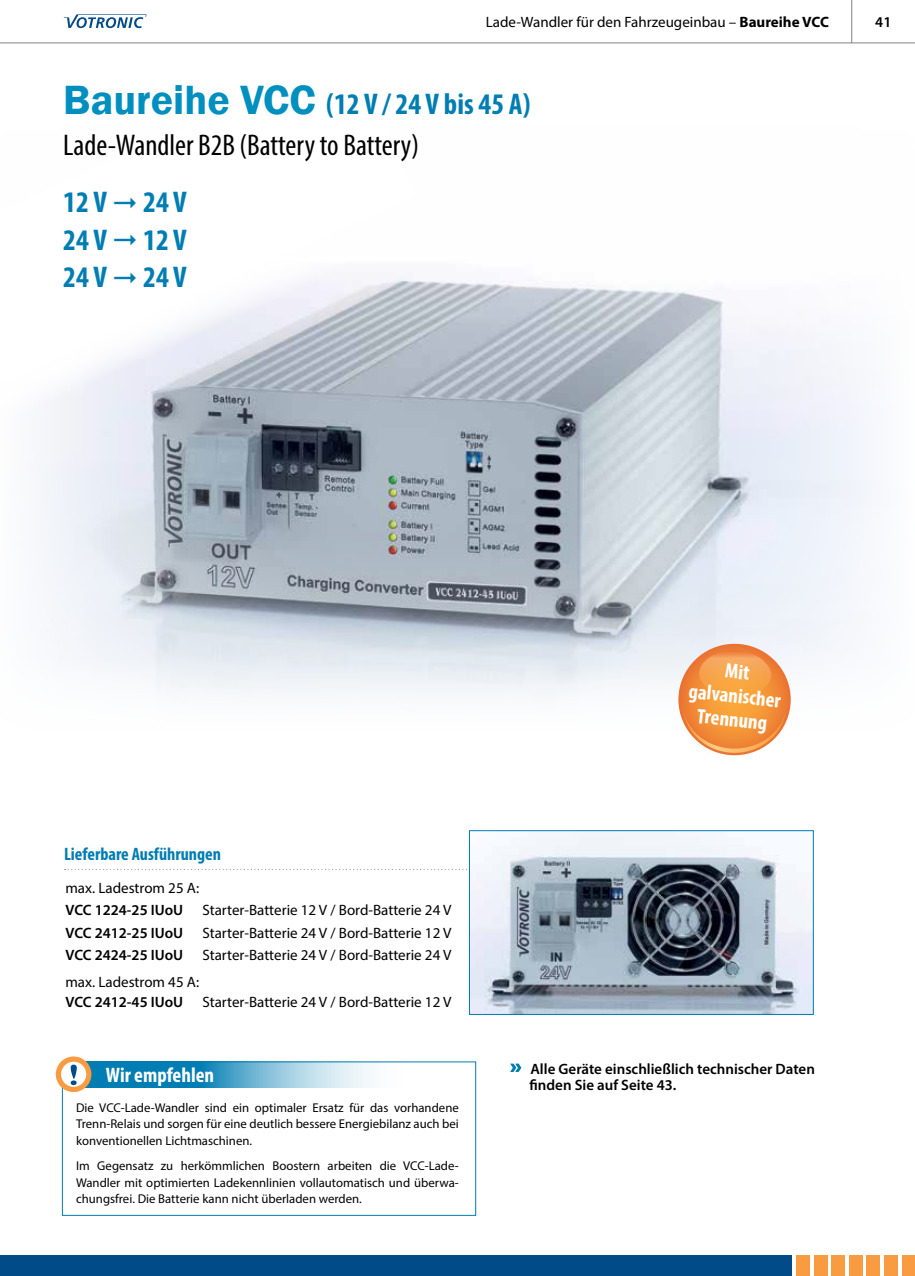
<style>
.page{position:relative;width:915px;height:1276px;background:#fff}
.page>*{position:absolute;margin:0;border:0;box-sizing:border-box;transform-origin:0 0}
.t1{font:condensed 30px/40.5px "Myriad Pro";color:#000}
.t2{font:700 condensed 30px/37.5px "Myriad Pro";color:#007db3;text-align:justify}
.t3{font:700 condensed 21px/24px "Myriad Pro";color:#fff;text-align:center}
.t4{font:700 condensed 18px "Myriad Pro";color:#007db3}
.t5{font:15px "Myriad Pro";color:#000}
.t6{font:600 15px/16.5px "Myriad Pro";color:#000}
.t7{font:12.75px/16.5px "Myriad Pro";color:#000;text-align:justify}
.s1{font-weight:700}
.s2{font-family:"Franklin Gothic";font-weight:600;font-stretch:normal;font-size:42px;color:#008fbf}
.s3{font-weight:700;color:#007db3}
.s4{font-size:18px;color:#007db3}
</style>
<div class="page">
<div style="left:796px;top:1254px;width:13px;height:22px;background:#f89b41"></div>
<div style="left:813px;top:1254px;width:13px;height:22px;background:#f89b41"></div>
<div style="left:831px;top:1254px;width:13px;height:22px;background:#f89b41"></div>
<div style="left:848px;top:1254px;width:13px;height:22px;background:#f89b41"></div>
<div style="left:866px;top:1254px;width:13px;height:22px;background:#f89b41"></div>
<div style="left:883px;top:1254px;width:14px;height:22px;background:#f89b41"></div>
<div style="left:901px;top:1254px;width:13px;height:22px;background:#f89b41"></div>
<div style="left:0;top:1254px;width:791px;height:22px;background:#004b88"></div>
<hr style="left:0;top:43px;width:914px;height:1px;background:#808285">
<hr style="left:851px;top:0;width:1px;height:43px;background:#808285">
<svg style="left:64px;top:14px;width:82px;height:14px"></svg>
<img style="left:37px;top:281px;width:839px;height:441px">
<svg style="left:65px;top:869px;width:402px;height:1px"></svg>
<svg style="left:37px;top:277px;width:394px;height:147px"></svg>
<img style="left:471px;top:832px;width:340px;height:181px">
<div style="left:469px;top:830px;width:344px;height:185px;border:1px solid #007db3"></div>
<svg style="left:678px;top:644px;width:112px;height:111px"></svg>
<svg style="left:682px;top:650px;width:104px;height:103px;background:#f3a156"></svg>
<svg style="left:510px;top:1063px;width:12px;height:9px"></svg>
<div style="left:62px;top:1061px;width:414px;height:154px;border:1px solid #007db3"></div>
<svg style="left:85px;top:1061px;width:322px;height:27px;background:#68b1d1"></svg>
<div style="left:56px;top:1056px;width:35px;height:36px;background:#f89b41;border-radius:50%"></div>
<div style="left:61px;top:1061px;width:25px;height:26px;background:#fff;border-radius:50%"></div>
<svg style="left:71px;top:1064px;width:6px;height:21px"></svg>
<svg style="left:114px;top:277px;width:22px;height:6px"></svg>
<p class="t5" style="left:485px;top:13px;width:344px">Lade-Wandler für den Fahrzeugeinbau – <span class="s1">Baureihe VCC</span></p>
<p class="t6" style="left:875px;top:13px;width:18px">41</p>
<h1 class="t1" style="left:63px;top:84px;width:468px"><span class="s2">Baureihe VCC</span> <span class="s3">(12 V / 24 V bis 45 A)<br></span>Lade-Wandler B2B (Battery to Battery)</h1>
<h1 class="t2" style="left:63px;top:183px;width:125px">12 V 24 V 24 V 12 V 24 V 24 V</h1>
<h3 class="t4" style="left:64px;top:843px;width:158px">Lieferbare Ausführungen</h3>
<p class="t5" style="left:65px;top:878px;width:135px">max. Ladestrom 25 A:</p>
<p class="t6" style="left:65px;top:901px;width:119px">VCC 1224-25 IUoU</p>
<p class="t5" style="left:202px;top:901px;width:250px">Starter-Batterie 12 V / Bord-Batterie 24 V</p>
<p class="t6" style="left:65px;top:924px;width:119px">VCC 2412-25 IUoU</p>
<p class="t5" style="left:202px;top:923px;width:250px">Starter-Batterie 24 V / Bord-Batterie 12 V</p>
<p class="t6" style="left:65px;top:946px;width:119px">VCC 2424-25 IUoU</p>
<p class="t5" style="left:202px;top:946px;width:250px">Starter-Batterie 24 V / Bord-Batterie 24 V</p>
<p class="t5" style="left:65px;top:973px;width:135px">max. Ladestrom 45 A:</p>
<p class="t6" style="left:65px;top:993px;width:119px">VCC 2412-45 IUoU</p>
<p class="t5" style="left:202px;top:992px;width:250px">Starter-Batterie 24 V / Bord-Batterie 12 V</p>
<h2 class="t3" style="left:692px;top:654px;width:94px;rotate:6deg">Mit galvanischer<br>Trennung</h2>
<h2 class="t3" style="left:106px;top:1062px;width:110px">Wir empfehlen</h2>
<p class="t7" style="left:76px;top:1098px;width:384px">Die VCC-Lade-Wandler sind ein optimaler Ersatz für das vorhandene Trenn-Relais und sorgen für eine deutlich bessere Energiebilanz auch bei konventionellen Lichtmaschinen.</p>
<p class="t7" style="left:76px;top:1157px;width:384px">Im Gegensatz zu herkömmlichen Boostern arbeiten die VCC-Lade-Wandler mit optimierten Ladekennlinien vollautomatisch und überwa&shy;chungsfrei. Die Batterie kann nicht überladen werden.</p>
<p class="t6" style="left:529px;top:1060px;width:287px;text-indent:-18px"><span class="s4">››</span> Alle Geräte einschließlich technischer Daten finden Sie auf Seite 43.</p>
</div>
